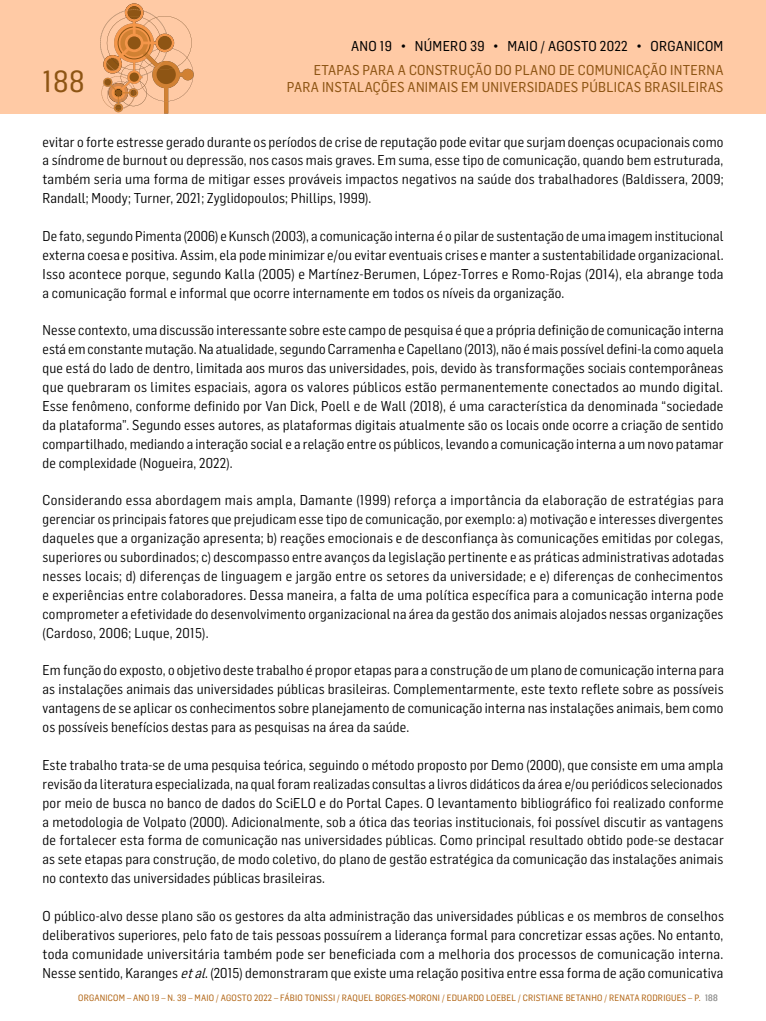
<style>
.page{position:relative;width:766px;height:1021px;background:#fff}
.page>*{position:absolute;margin:0;border:0;box-sizing:border-box;transform-origin:0 0}
.t1{font:30px "Flama Semicondensed Basic";color:#8e5514}
.t2{font:14px/18.9px "Flama Semicondensed";letter-spacing:.01em;color:#000;text-align:justify}
.t3{font:14px/16.8px "Flama Semicondensed Basic";letter-spacing:.02em;color:#8e5514;text-align:right}
.t4{font:14px "Flama Semicondensed Basic";letter-spacing:.02em;color:#000}
.t5{font:9px "Flama Semicondensed Basic";letter-spacing:.02em;color:#b26616}
.s1{font-style:italic}
.s2{color:#9d9d9c}
</style>
<div class="page">
<div style="left:0;top:0;width:765px;height:113px;background:#ffcaa5"></div>
<svg style="left:100px;top:3px;width:93px;height:110px"></svg>
<div style="left:158px;top:36px;width:14px;height:14px;background:#8e5514;border-radius:50%"></div>
<div style="left:104px;top:79px;width:7px;height:7px;background:#8e5514;border-radius:3px"></div>
<div style="left:128px;top:36px;width:13px;height:13px;background:#8e5514;border-radius:50%"></div>
<div style="left:115px;top:89px;width:7px;height:7px;background:#8e5514;border-radius:3px"></div>
<div style="left:129px;top:72px;width:10px;height:10px;background:#8e5514;border-radius:5px"></div>
<h1 class="t1" style="left:43px;top:62px;width:44px">188</h1>
<p class="t4" style="left:351px;top:37px;width:373px">ANO 19 • NÚMERO 39 • MAIO / AGOSTO 2022 • ORGANICOM</p>
<p class="t3" style="left:287px;top:61px;width:438px">ETAPAS PARA A CONSTRUÇÃO DO PLANO DE COMUNICAÇÃO INTERNA<br>PARA INSTALAÇÕES ANIMAIS EM UNIVERSIDADES PÚBLICAS BRASILEIRAS</p>
<p class="t2" style="left:43px;top:131px;width:682px">evitar o forte estresse gerado durante os períodos de crise de reputação pode evitar que surjam doenças ocupacionais como a síndrome de burnout ou depressão, nos casos mais graves. Em suma, esse tipo de comunicação, quando bem estruturada, também seria uma forma de mitigar esses prováveis impactos negativos na saúde dos trabalhadores (Baldissera, 2009; Randall; Moody; Turner, 2021; Zyglidopoulos; Phillips, 1999).</p>
<p class="t2" style="left:43px;top:226px;width:682px">De fato, segundo Pimenta (2006) e Kunsch (2003), a comunicação interna é o pilar de sustentação de uma imagem institucional externa coesa e positiva. Assim, ela pode minimizar e/ou evitar eventuais crises e manter a sustentabilidade organizacional.<br>Isso acontece porque, segundo Kalla (2005) e Martínez-Berumen, López-Torres e Romo-Rojas (2014), ela abrange toda a comunicação formal e informal que ocorre internamente em todos os níveis da organização.</p>
<p class="t2" style="left:43px;top:320px;width:682px">Nesse contexto, uma discussão interessante sobre este campo de pesquisa é que a própria definição de comunicação interna está em constante mutação. Na atualidade, segundo Carramenha e Capellano (2013), não é mais possível defini-la como aquela que está do lado de dentro, limitada aos muros das universidades, pois, devido às transformações sociais contemporâneas que quebraram os limites espaciais, agora os valores públicos estão permanentemente conectados ao mundo digital.<br>Esse fenômeno, conforme definido por Van Dick, Poell e de Wall (2018), é uma característica da denominada “sociedade da plataforma”. Segundo esses autores, as plataformas digitais atualmente são os locais onde ocorre a criação de sentido compartilhado, mediando a interação social e a relação entre os públicos, levando a comunicação interna a um novo patamar de complexidade (Nogueira, 2022).</p>
<p class="t2" style="left:43px;top:490px;width:682px">Considerando essa abordagem mais ampla, Damante (1999) reforça a importância da elaboração de estratégias para gerenciar os principais fatores que prejudicam esse tipo de comunicação, por exemplo: a) motivação e interesses divergentes daqueles que a organização apresenta; b) reações emocionais e de desconfiança às comunicações emitidas por colegas, superiores ou subordinados; c) descompasso entre avanços da legislação pertinente e as práticas administrativas adotadas nesses locais; d) diferenças de linguagem e jargão entre os setores da universidade; e e) diferenças de conhecimentos e experiências entre colaboradores. Dessa maneira, a falta de uma política específica para a comunicação interna pode comprometer a efetividade do desenvolvimento organizacional na área da gestão dos animais alojados nessas organizações (Cardoso, 2006; Luque, 2015).</p>
<p class="t2" style="left:43px;top:660px;width:682px">Em função do exposto, o objetivo deste trabalho é propor etapas para a construção de um plano de comunicação interna para as instalações animais das universidades públicas brasileiras. Complementarmente, este texto reflete sobre as possíveis vantagens de se aplicar os conhecimentos sobre planejamento de comunicação interna nas instalações animais, bem como os possíveis benefícios destas para as pesquisas na área da saúde.</p>
<p class="t2" style="left:43px;top:754px;width:682px">Este trabalho trata-se de uma pesquisa teórica, seguindo o método proposto por Demo (2000), que consiste em uma ampla revisão da literatura especializada, na qual foram realizadas consultas a livros didáticos da área e/ou periódicos selecionados por meio de busca no banco de dados do SciELO e do Portal Capes. O levantamento bibliográfico foi realizado conforme a metodologia de Volpato (2000). Adicionalmente, sob a ótica das teorias institucionais, foi possível discutir as vantagens de fortalecer esta forma de comunicação nas universidades públicas. Como principal resultado obtido pode-se destacar as sete etapas para construção, de modo coletivo, do plano de gestão estratégica da comunicação das instalações animais no contexto das universidades públicas brasileiras.</p>
<p class="t2" style="left:43px;top:906px;width:682px">O público-alvo desse plano são os gestores da alta administração das universidades públicas e os membros de conselhos deliberativos superiores, pelo fato de tais pessoas possuírem a liderança formal para concretizar essas ações. No entanto, toda comunidade universitária também pode ser beneficiada com a melhoria dos processos de comunicação interna.<br>Nesse sentido, Karanges <span class="s1">etal</span>. (2015) demonstraram que existe uma relação positiva entre essa forma de ação comunicativa</p>
<p class="t5" style="left:78px;top:992px;width:237px">ORGANICOM – ANO 19 – N. 39 – MAIO / AGOSTO 2022 – FÁBIO TONISSI</p>
<p class="t5" style="left:337px;top:992px;width:45px">/ RAQUEL BORG</p>
<p class="t5" style="left:396px;top:992px;width:25px">ES-MORONI</p>
<p class="t5" style="left:442px;top:992px;width:277px">/ EDUARDO LOEBEL / CRISTIANE BETANHO / RENATA RODRIGUES – P. <span class="s2">188</span></p>
</div>
